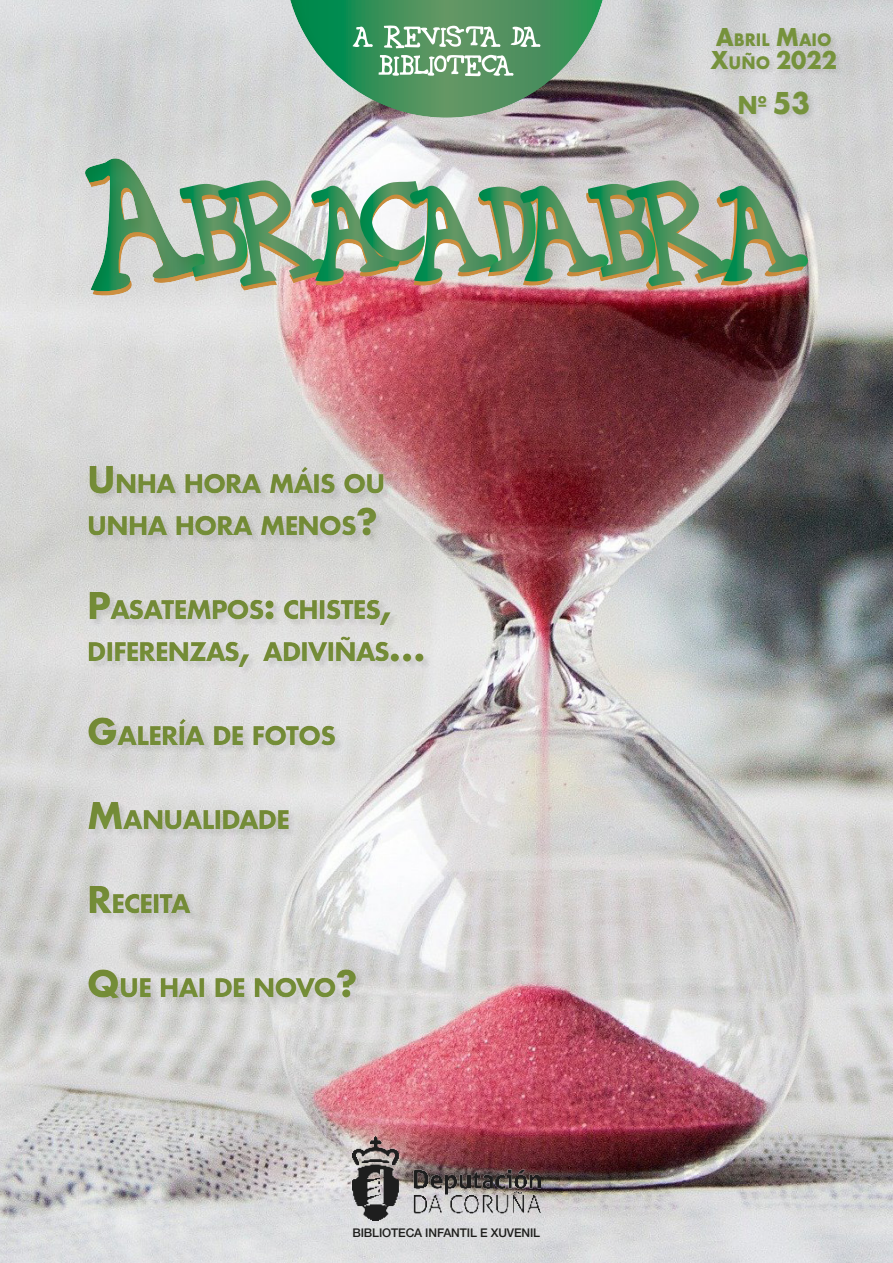
<style>
.page{position:relative;width:893px;height:1263px;background:#fff}
.page>*{position:absolute;margin:0;border:0;box-sizing:border-box;transform-origin:0 0}
.t1{font:700 28.35px/42px "Futura PT";letter-spacing:-.045em;color:#76923c}
.t2{font:700 27px "Futura PT";color:#76923c;scale:.94 1}
.t3{font:700 18.9px "Futura PT";color:#76923c;scale:.94 1}
.t4{font:500 12px "Helvetica Neue LT Std";letter-spacing:-.01em;color:#1d1d1b}
.s1{font-size:40.5px}
.s2{font-size:27px}
.s3{font-size:18.9px}
.s4{font-size:33px}
</style>
<div class="page">
<img style="left:0;top:0;width:893px;height:1263px">
<img style="left:352px;top:1136px;width:189px;height:85px">
<div style="left:281px;top:0;width:329px;height:119px;background:#d6d8d8"></div>
<svg style="left:284px;top:0;width:325px;height:118px"></svg>
<div style="left:709px;top:27px;width:134px;height:94px;background:#000;opacity:.1"></div>
<div style="left:69px;top:451px;width:488px;height:612px;background:#d39637;opacity:.14"></div>
<div style="left:73px;top:153px;width:135px;height:141px;background:#dbdcdb"></div>
<svg style="left:85px;top:156px;width:723px;height:140px"></svg>
<p class="t1" style="left:87px;top:462px;width:296px"><span class="s1">U</span>NHA HORA MÁIS OU<br>UNHA HORA MENOS<span class="s1">?</span></p>
<p class="t1" style="left:87px;top:588px;width:340px"><span class="s1">P</span>ASATEMPOS<span class="s1">:</span> CHISTES<span class="s1">,<br></span>DIFERENZAS<span class="s1">,</span> ADIVIÑAS<span class="s1">…</span></p>
<p class="t1" style="left:87px;top:714px;width:251px"><span class="s1">G</span>ALERÍA DE FOTOS</p>
<p class="t1" style="left:87px;top:798px;width:204px"><span class="s1">M</span>ANUALIDADE</p>
<p class="t1" style="left:87px;top:882px;width:106px"><span class="s1">R</span>ECEITA</p>
<p class="t1" style="left:87px;top:966px;width:272px"><span class="s1">Q</span>UE HAI DE NOVO<span class="s1">?</span></p>
<p class="t4" style="left:352px;top:1225px;width:189px">BIBLIOTECA INFANTIL E XUVENIL</p>
<p class="t3" style="left:716px;top:28px;width:125px"><span class="s2">A</span>BRIL <span class="s2">M</span>AIO</p>
<p class="t2" style="left:710px;top:42px;width:136px">X<span class="s3">UÑO</span> 2022</p>
<p class="t2" style="left:737px;top:87px;width:79px">Nº <span class="s4">53</span></p>
</div>
